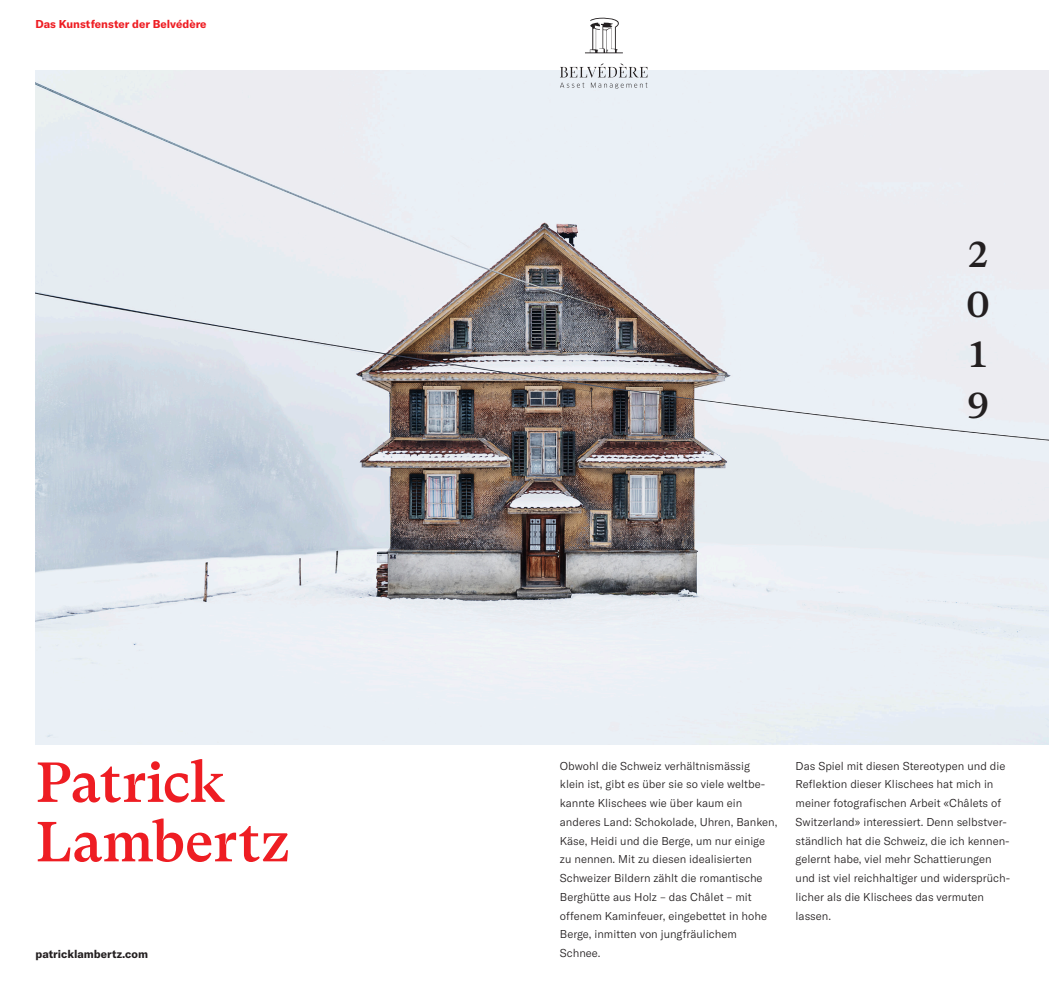
<style>
.page{position:relative;width:1049px;height:993px;background:#fff}
.page>*{position:absolute;margin:0;border:0;box-sizing:border-box;transform-origin:0 0}
.t1{font:500 56.25px/59.4px "GT Super Text";letter-spacing:-.005em;color:#ee1d23}
.t2{font:500 37.5px/50px "GT Super Text";color:#231f20;text-align:justify}
.t3{font:300 11.25px/18.8px "GT America";color:#231f20}
.t4{font:700 11.25px "GT America";color:#ee1d23}
.t5{font:700 11.25px "GT America";color:#231f20}
</style>
<div class="page">
<img style="left:35px;top:71px;width:1014px;height:673px">
<svg style="left:560px;top:64px;width:87px;height:25px"></svg>
<svg style="left:585px;top:18px;width:38px;height:35px"></svg>
<p class="t4" style="left:35px;top:16px;width:173px">Das Kunstfenster der Belvédère</p>
<h2 class="t2" style="left:966px;top:229px;width:25px">2<br>0<br>1<br>9</h2>
<h1 class="t1" style="left:35px;top:752px;width:256px">Patrick<br>Lambertz</h1>
<p class="t3" style="left:560px;top:756px;width:219px">Obwohl die Schweiz verhältnismässig<br>klein ist, gibt es über sie so viele weltbe&shy;kannte Klischees wie über kaum ein anderes Land: Schokolade, Uhren, Banken, Käse, Heidi und die Berge, um nur einige zu nennen. Mit zu diesen idealisierten Schweizer Bildern zählt die romantische Berghütte aus Holz – das Châlet – mit offenem Kaminfeuer, eingebettet in hohe Berge, inmitten von jungfräulichem Schnee.</p>
<p class="t3" style="left:795px;top:756px;width:216px">Das Spiel mit diesen Stereotypen und die Reflektion dieser Klischees hat mich in meiner fotografischen Arbeit «Châlets of Switzerland» interessiert. Denn selbstver&shy;ständlich hat die Schweiz, die ich kennen&shy;gelernt habe, viel mehr Schattierungen und ist viel reichhaltiger und widersprüch&shy;licher als die Klischees das vermuten lassen.</p>
<p class="t5" style="left:35px;top:946px;width:114px">patricklambertz.com</p>
</div>
